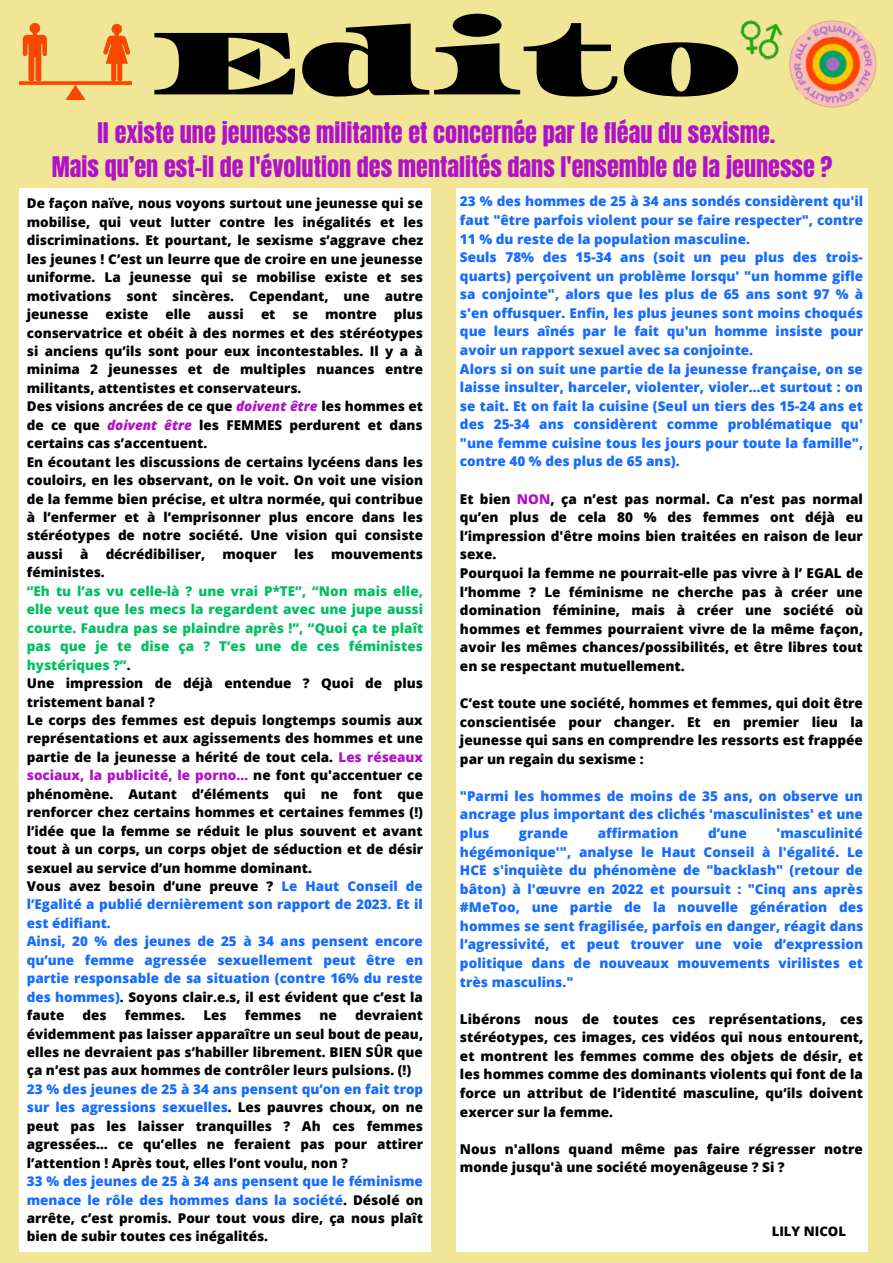
<style>
.page{position:relative;width:893px;height:1263px;background:#f1e696}
.page>*{position:absolute;margin:0;border:0;box-sizing:border-box;transform-origin:0 0}
.t1{font:97.5px "Asset";color:#000}
.t2{font:24.22px "Anton";color:#af12c8}
.t3{font:800 13.58px/18.6px "Open Sans";color:#156cff;text-align:justify}
.t4{font:800 13.58px/18.6px "Open Sans";color:#000;text-align:justify}
.t5{font:800 13.5px/18.5px "Open Sans";color:#000;text-align:justify}
.t6{font:800 13.5px/18.5px "Open Sans";color:#156cff;text-align:justify}
.t7{font:800 13.5px/18.5px "Open Sans";color:#00bf63;text-align:justify}
.t8{font:800 13.2px "Open Sans";color:#000}
.s1{color:#af12c8}
.s2{font-style:italic;color:#af12c8}
.s3{color:#000}
.s4{color:#156cff}
</style>
<div class="page">
<div style="left:20px;top:189px;width:410px;height:1063px;background:#fff"></div>
<img style="left:789px;top:20px;width:88px;height:88px">
<img style="left:740px;top:20px;width:43px;height:40px">
<img style="left:20px;top:24px;width:111px;height:76px">
<div style="left:456px;top:189px;width:411px;height:1063px;background:#fff"></div>
<p class="t1" style="left:150px;top:1px;width:595px">Edito</p>
<p class="t2" style="left:97px;top:116px;width:679px">Il existe une jeunesse militante et concernée par le fléau du sexisme.</p>
<p class="t2" style="left:52px;top:150px;width:782px">Mais qu’en est-il de l'évolution des mentalités dans l'ensemble de la jeunesse ?</p>
<p class="t3" style="left:460px;top:192px;width:405px">23 % des hommes de 25 à 34 ans sondés considèrent qu'il faut "être parfois violent pour se faire respecter", contre 11 % du reste de la population masculine.</p>
<p class="t3" style="left:460px;top:248px;width:405px">Seuls 78% des 15-34 ans (soit un peu plus des trois&shy;quarts) perçoivent un problème lorsqu' "un homme gifle sa conjointe", alors que les plus de 65 ans sont 97 % à s'en offusquer. Enfin, les plus jeunes sont moins choqués que leurs aînés par le fait qu'un homme insiste pour avoir un rapport sexuel avec sa conjointe.</p>
<p class="t3" style="left:460px;top:359px;width:405px">Alors si on suit une partie de la jeunesse française, on se laisse insulter, harceler, violenter, violer…et surtout : on se tait. Et on fait la cuisine (Seul un tiers des 15-24 ans et des 25-34 ans considèrent comme problématique qu' "une femme cuisine tous les jours pour toute la famille", contre 40 % des plus de 65 ans).</p>
<p class="t4" style="left:460px;top:489px;width:405px">Et bien <span class="s1">NON</span>, ça n’est pas normal. Ca n’est pas normal qu’en plus de cela 80 % des femmes ont déjà eu l’impression d'être moins bien traitées en raison de leur sexe.</p>
<p class="t4" style="left:460px;top:563px;width:405px">Pourquoi la femme ne pourrait-elle pas vivre à l’ EGAL de l’homme ? Le féminisme ne cherche pas à créer une domination féminine, mais à créer une société où hommes et femmes pourraient vivre de la même façon, avoir les mêmes chances/possibilités, et être libres tout en se respectant mutuellement.</p>
<p class="t4" style="left:460px;top:693px;width:405px">C’est toute une société, hommes et femmes, qui doit être conscientisée pour changer. Et en premier lieu la jeunesse qui sans en comprendre les ressorts est frappée par un regain du sexisme :</p>
<p class="t3" style="left:460px;top:786px;width:404px">"Parmi les hommes de moins de 35 ans, on observe un ancrage plus important des clichés 'masculinistes' et une plus</p>
<p class="t5" style="left:27px;top:194px;width:398px">De façon naïve, nous voyons surtout une jeunesse qui se mobilise, qui veut lutter contre les inégalités et les discriminations. Et pourtant, le sexisme s’aggrave chez les jeunes ! C’est un leurre que de croire en une jeunesse uniforme. La jeunesse qui se mobilise existe et ses motivations sont sincères. Cependant, une autre jeunesse</p>
<p class="t5" style="left:106px;top:305px;width:44px">existe</p>
<p class="t5" style="left:165px;top:305px;width:27px">elle</p>
<p class="t5" style="left:208px;top:305px;width:38px">aussi</p>
<p class="t5" style="left:261px;top:305px;width:16px">et</p>
<p class="t5" style="left:292px;top:305px;width:17px">se</p>
<p class="t5" style="left:325px;top:305px;width:53px">montre</p>
<p class="t5" style="left:27px;top:305px;width:398px;text-indent:367px">plus conservatrice et obéit à des normes et des stéréotypes si anciens qu’ils sont pour eux incontestables. Il y a à minima 2 jeunesses et de multiples nuances entre militants, attentistes et conservateurs.</p>
<p class="t5" style="left:27px;top:397px;width:398px">Des visions ancrées de ce que <span class="s2">doivent être</span> les hommes et de ce que <span class="s2">doivent être</span> les FEMMES perdurent et dans certains cas s’accentuent.</p>
<p class="t5" style="left:27px;top:452px;width:398px">En écoutant les discussions de certains lycéens dans les couloirs, en les observant, on le voit. On voit une vision de la femme bien précise, et ultra normée, qui contribue à l’enfermer et à l’emprisonner plus encore dans les stéréotypes de notre société. Une vision qui consiste aussi</p>
<p class="t5" style="left:80px;top:544px;width:10px">à</p>
<p class="t5" style="left:106px;top:544px;width:101px">décrédibiliser,</p>
<p class="t5" style="left:222px;top:544px;width:56px">moquer</p>
<p class="t5" style="left:294px;top:544px;width:21px">les</p>
<p class="t5" style="left:331px;top:544px;width:93px">mouvements</p>
<p class="t5" style="left:27px;top:563px;width:79px">féministes.</p>
<p class="t7" style="left:27px;top:581px;width:398px">“Eh tu l’as vu celle-là ? une vrai P*TE”, “Non mais elle, elle veut que les mecs la regardent avec une jupe aussi courte. Faudra pas se plaindre après !”, “Quoi ça te plaît pas que je te dise ça ? T’es une de ces féministes hystériques ?”<span class="s3">.</span></p>
<p class="t5" style="left:27px;top:674px;width:398px">Une impression de déjà entendue ? Quoi de plus tristement banal ?</p>
<p class="t5" style="left:27px;top:710px;width:398px">Le corps des femmes est depuis longtemps soumis aux représentations et aux agissements des hommes et une partie de la jeunesse a hérité de tout cela. <span class="s1">Les réseaux sociaux, la publicité, le porno…</span> ne font qu'accentuer ce phénomène. Autant d’éléments qui ne font que renforcer chez certains hommes et certaines femmes (!) l’idée que la femme se réduit le plus souvent et avant tout à un corps, un corps objet de séduction et de désir sexuel au service d’un homme dominant.</p>
<p class="t6" style="left:27px;top:876px;width:398px"><span class="s3">Vous avez besoin d’une preuve ?</span> Le Haut Conseil de l’Egalité a publié dernièrement son rapport de 2023. Et il est édifiant.</p>
<p class="t6" style="left:27px;top:932px;width:398px">Ainsi, 20 % des jeunes de 25 à 34 ans pensent encore qu’une femme agressée sexuellement peut être en partie responsable de sa situation (contre 16% du reste des hommes)<span class="s3">. Soyons clair.e.s, il est évident que c’est la faute</span></p>
<p class="t3" style="left:460px;top:823px;width:405px;text-indent:316px">'masculinité hégémonique'", analyse le Haut Conseil à l'égalité. Le HCE s'inquiète du phénomène de "backlash" (retour de bâton) à l'œuvre en 2022 et poursuit : "Cinq ans après #MeToo, une partie de la nouvelle génération des hommes se sent fragilisée, parfois en danger, réagit dans l’agressivité, et peut trouver une voie d’expression politique dans de nouveaux mouvements virilistes et très masculins."</p>
<p class="t4" style="left:460px;top:1009px;width:405px">Libérons nous de toutes ces représentations, ces stéréotypes, ces images, ces vidéos qui nous entourent, et montrent les femmes comme des objets de désir, et les hommes comme des dominants violents qui font de la force un attribut de l’identité masculine, qu’ils doivent exercer sur la femme.</p>
<p class="t4" style="left:460px;top:1139px;width:404px">Nous n'allons quand même pas faire régresser notre monde jusqu'à une société moyenâgeuse ? Si ?</p>
<p class="t3" style="left:519px;top:823px;width:51px">grande</p>
<p class="t3" style="left:598px;top:823px;width:82px">affirmation</p>
<p class="t3" style="left:708px;top:823px;width:40px">d’une</p>
<p class="t5" style="left:27px;top:1005px;width:398px;text-indent:328px">devraient évidemment pas laisser apparaître un seul bout de peau, elles ne devraient pas s’habiller librement. BIEN SÛR que ça n’est pas aux hommes de contrôler leurs pulsions. (!)</p>
<p class="t5" style="left:27px;top:1079px;width:398px"><span class="s4">23 % des jeunes de 25 à 34 ans pensent qu’on en fait trop sur les agressions sexuelles</span>. Les pauvres choux, on ne peut pas les laisser tranquilles ? Ah ces femmes agressées… ce qu’elles ne feraient pas pour attirer l’attention ! Après tout, elles l’ont voulu, non ?</p>
<p class="t5" style="left:27px;top:1171px;width:398px"><span class="s4">33 % des jeunes de 25 à 34 ans pensent que le féminisme menace le rôle des hommes dans la société</span>. Désolé on arrête, c’est promis. Pour tout vous dire, ça nous plaît bien de subir toutes ces inégalités.</p>
<p class="t5" style="left:83px;top:1005px;width:26px">des</p>
<p class="t5" style="left:125px;top:1005px;width:62px">femmes.</p>
<p class="t5" style="left:203px;top:1005px;width:25px">Les</p>
<p class="t5" style="left:245px;top:1005px;width:58px">femmes</p>
<p class="t5" style="left:319px;top:1005px;width:19px">ne</p>
<p class="t8" style="left:771px;top:1221px;width:76px">LILY NICOL</p>
</div>
